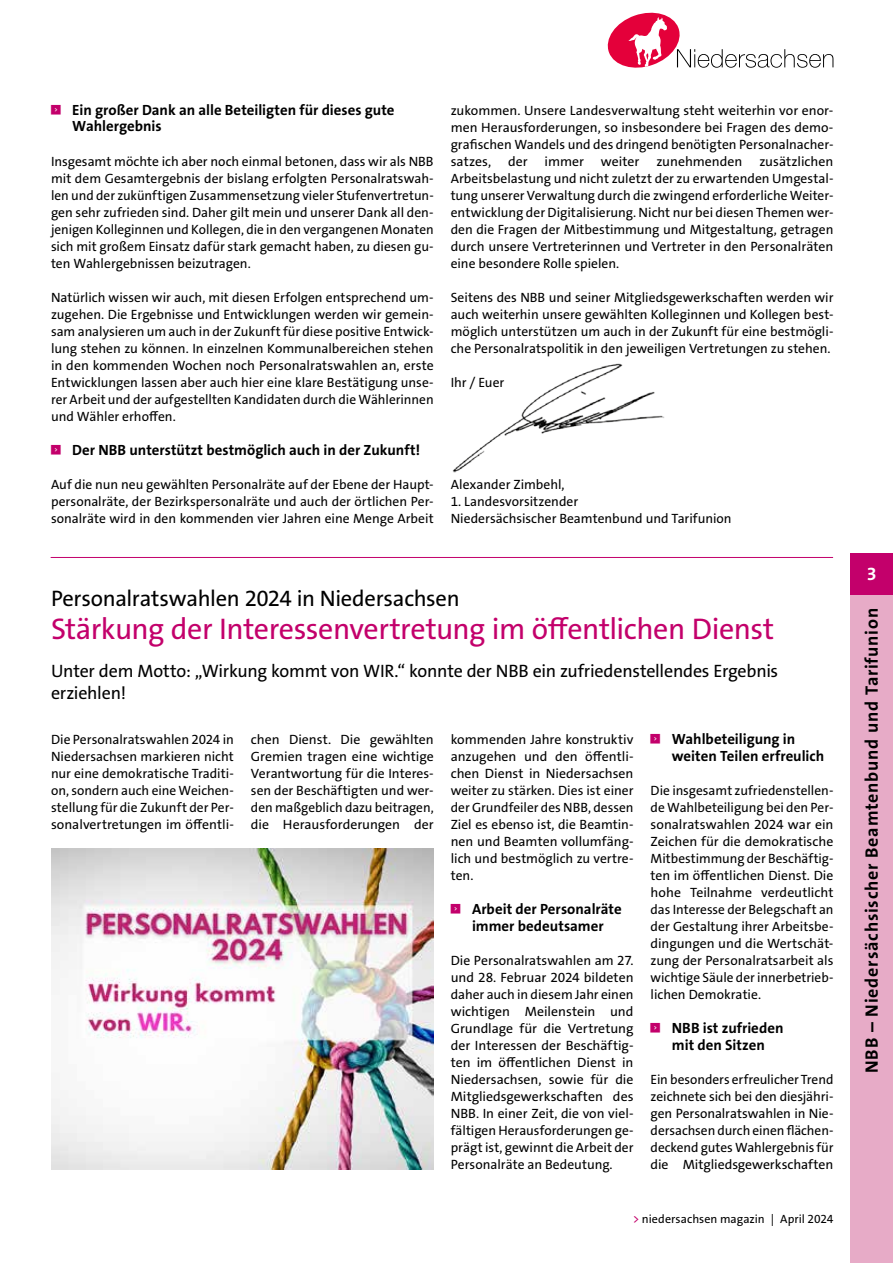
<style>
.page{position:relative;width:893px;height:1263px;background:#fff}
.page>*{position:absolute;margin:0;border:0;box-sizing:border-box;transform-origin:0 0}
.t1{font:30px "The Sans Os F";letter-spacing:-.015em;color:#c3006b}
.t2{font:22.5px "The Sans Os F";letter-spacing:-.015em;color:#000}
.t3{font:18px/22.5px "The Sans Os F";letter-spacing:-.015em;color:#000}
.t4{font:700 18px "The Sans Os F";letter-spacing:.04em;color:#000}
.t5{font:700 18px "The Sans Os F";color:#fff}
.t6{font:700 14.85px/16.5px "The Sans Os F";color:#000}
.t7{font:13.5px/17px "The Sans Os F";color:#000;text-align:justify}
.t8{font:12px "The Sans Os F";letter-spacing:.005em;color:#000}
.t9{font:6.15px "Top Numbers";color:#c3006b}
.s1{color:#c3006b}
</style>
<div class="page">
<img style="left:452px;top:363px;width:213px;height:110px">
<hr style="left:51px;top:557px;width:782px;height:1px;background:#c3006b">
<img style="left:51px;top:848px;width:383px;height:321px">
<div style="left:850px;top:553px;width:43px;height:42px;background:#c3006b"></div>
<div style="left:850px;top:595px;width:43px;height:668px;background:#e7abc7"></div>
<svg style="left:608px;top:13px;width:225px;height:55px"></svg>
<p class="t9" style="left:51px;top:105px;width:11px">&lt;</p>
<p class="t6" style="left:72px;top:102px;width:324px">Ein großer Dank an alle Beteiligten für dieses gute<br>Wahlergebnis</p>
<p class="t7" style="left:51px;top:153px;width:384px">Insgesamt möchte ich aber noch einmal betonen, dass wir als NBB mit dem Gesamtergebnis der bislang erfolgten Personalratswah&shy;len und der zukünftigen Zusammensetzung vieler Stufenvertretun&shy;gen sehr zufrieden sind. Daher gilt mein und unserer Dank all den&shy;jenigen Kolleginnen und Kollegen, die in den vergangenen Monaten sich mit großem Einsatz dafür stark gemacht haben, zu diesen gu&shy;ten Wahlergebnissen beizutragen.</p>
<p class="t7" style="left:51px;top:289px;width:384px">Natürlich wissen wir auch, mit diesen Erfolgen entsprechend um&shy;zugehen. Die Ergebnisse und Entwicklungen werden wir gemein&shy;sam analysieren um auch in der Zukunft für diese positive Entwick&shy;lung stehen zu können. In einzelnen Kommunalbereichen stehen in den kommenden Wochen noch Personalratswahlen an, erste Entwicklungen lassen aber auch hier eine klare Bestätigung unse&shy;rer Arbeit und der aufgestellten Kandidaten durch die Wählerinnen und Wähler erhoffen.</p>
<p class="t9" style="left:51px;top:445px;width:11px">&lt;</p>
<p class="t6" style="left:72px;top:442px;width:349px">Der NBB unterstützt bestmöglich auch in der Zukunft!</p>
<p class="t7" style="left:51px;top:476px;width:384px">Auf die nun neu gewählten Personalräte auf der Ebene der Haupt&shy;personalräte, der Bezirkspersonalräte und auch der örtlichen Per&shy;sonalräte wird in den kommenden vier Jahren eine Menge Arbeit</p>
<p class="t7" style="left:451px;top:102px;width:384px">zukommen. Unsere Landesverwaltung steht weiterhin vor enor&shy;men Herausforderungen, so insbesondere bei Fragen des demo&shy;grafischen Wandels und des dringend benötigten Personalnacher&shy;satzes,</p>
<p class="t7" style="left:451px;top:153px;width:384px;text-indent:309px">zusätzlichen Arbeitsbelastung und nicht zuletzt der zu erwartenden Umgestal&shy;tung unserer Verwaltung durch die zwingend erforderliche Weiter&shy;entwicklung der Digitalisierung. Nicht nur bei diesen Themen wer&shy;den die Fragen der Mitbestimmung und Mitgestaltung, getragen durch unsere Vertreterinnen und Vertreter in den Personalräten eine besondere Rolle spielen.</p>
<p class="t7" style="left:451px;top:289px;width:384px">Seitens des NBB und seiner Mitgliedsgewerkschaften werden wir auch weiterhin unsere gewählten Kolleginnen und Kollegen best&shy;möglich unterstützen um auch in der Zukunft für eine bestmögli&shy;che Personalratspolitik in den jeweiligen Vertretungen zu stehen.</p>
<p class="t7" style="left:451px;top:374px;width:55px">Ihr / Euer</p>
<p class="t7" style="left:508px;top:153px;width:21px">der</p>
<p class="t7" style="left:545px;top:153px;width:41px">immer</p>
<p class="t7" style="left:601px;top:153px;width:40px">weiter</p>
<p class="t7" style="left:656px;top:153px;width:88px">zunehmenden</p>
<p class="t7" style="left:451px;top:476px;width:115px">Alexander Zimbehl,</p>
<p class="t7" style="left:451px;top:493px;width:282px">1. Landesvorsitzender<br>Niedersächsischer Beamtenbund und Tarifunion</p>
<h2 class="t2" style="left:51px;top:584px;width:410px">Personalratswahlen 2024 in Niedersachsen</h2>
<h1 class="t1" style="left:51px;top:610px;width:725px">Stärkung der Interessenvertretung im öffentlichen Dienst</h1>
<h3 class="t3" style="left:51px;top:659px;width:729px">Unter dem Motto: „Wirkung kommt von WIR.“ konnte der NBB ein zufriedenstellendes Ergebnis erziehlen!</h3>
<p class="t7" style="left:51px;top:731px;width:184px">Die Personalratswahlen 2024 in Niedersachsen markieren nicht nur eine demokratische Traditi&shy;on, sondern auch eine Weichen&shy;stellung für die Zukunft der Per&shy;sonalvertretungen im öffentli-</p>
<p class="t7" style="left:251px;top:731px;width:184px">chen Dienst. Die gewählten Gremien tragen eine wichtige Verantwortung für die Interes&shy;sen der Beschäftigten und wer&shy;den maßgeblich dazu beitragen, die Herausforderungen der</p>
<p class="t7" style="left:451px;top:731px;width:184px">kommenden Jahre konstruktiv anzugehen und den öffentli&shy;chen Dienst in Niedersachsen weiter zu stärken. Dies ist einer der Grundfeiler des NBB, dessen Ziel es ebenso ist, die Beamtin&shy;nen und Beamten vollumfäng&shy;lich und bestmöglich zu vertre&shy;ten.</p>
<p class="t9" style="left:451px;top:904px;width:11px">&lt;</p>
<p class="t6" style="left:472px;top:901px;width:151px">Arbeit der Personalräte immer bedeutsamer</p>
<p class="t7" style="left:451px;top:952px;width:184px">Die Personalratswahlen am 27. und 28. Februar 2024 bildeten daher auch in diesem Jahr einen wichtigen Meilenstein und Grundlage für die Vertretung der Interessen der Beschäftig&shy;ten im öffentlichen Dienst in Niedersachsen, sowie für die Mitgliedsgewerkschaften des NBB. In einer Zeit, die von viel&shy;fältigen Herausforderungen ge&shy;prägt ist, gewinnt die Arbeit der Personalräte an Bedeutung.</p>
<p class="t9" style="left:651px;top:734px;width:11px">&lt;</p>
<p class="t6" style="left:672px;top:731px;width:154px">Wahlbeteiligung in weiten Teilen erfreulich</p>
<p class="t7" style="left:651px;top:782px;width:184px">Die insgesamt zufriedenstellen&shy;de Wahlbeteiligung bei den Per&shy;sonalratswahlen 2024 war ein Zeichen für die demokratische Mitbestimmung der Beschäftig&shy;ten im öffentlichen Dienst. Die hohe Teilnahme verdeutlicht das Interesse der Belegschaft an der Gestaltung ihrer Arbeitsbe&shy;dingungen und die Wertschät&shy;zung der Personalratsarbeit als wichtige Säule der innerbetrieb&shy;lichen Demokratie.</p>
<p class="t9" style="left:651px;top:1023px;width:11px">&lt;</p>
<p class="t6" style="left:672px;top:1020px;width:113px">NBB ist zufrieden mit den Sitzen</p>
<p class="t7" style="left:651px;top:1071px;width:184px">Ein besonders erfreulicher Trend zeichnete sich bei den diesjähri&shy;gen Personalratswahlen in Nie&shy;dersachsen durch einen flächen&shy;deckend gutes Wahlergebnis für die Mitgliedsgewerkschaften</p>
<p class="t8" style="left:633px;top:1211px;width:202px"><span class="s1">&gt;</span> niedersachsen magazin | April 2024</p>
<h3 class="t5" style="left:867px;top:562px;width:11px">3</h3>
<h3 class="t4" style="left:860px;top:1073px;width:466px;rotate:-90deg">NBB – Niedersächsischer Beamtenbund und Tarifunion</h3>
</div>
